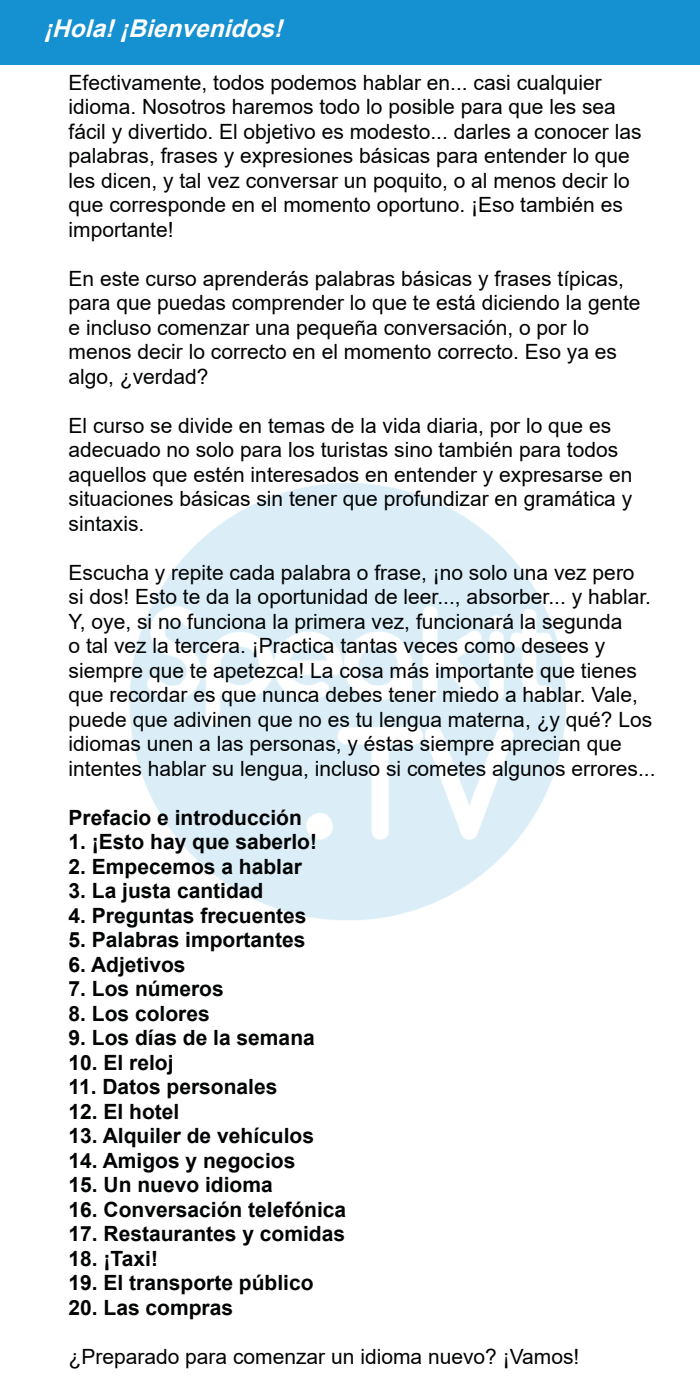
<style>
.page{position:relative;width:700px;height:1400px;background:#fff}
.page>*{position:absolute;margin:0;border:0;box-sizing:border-box;transform-origin:0 0}
.T1_parag{font:italic 700 24.5px "Arial";color:#fff}
.T1-red_parag_TOC{font:21px/24.5px "Arial";color:#020304}
.T1-red_parag_TOC-2{font:700 21px "Arial";color:#020304}
</style>
<div class="page">
<img style="left:130px;top:483px;width:436px;height:437px">
<div style="left:0;top:0;width:700px;height:65px;background:#1590d0"></div>
<p class="T1_parag" style="left:52px;top:11px;width:64px">Hola</p>
<p class="T1_parag" style="left:105px;top:11px;width:34px">!¡</p>
<p class="T1_parag" style="left:128px;top:11px;width:157px">Bienvenidos</p>
<p class="T1_parag" style="left:274px;top:11px;width:19px">!</p>
<p class="T1_parag" style="left:44px;top:11px;width:19px">¡</p>
<p class="T1-red_parag_TOC" style="left:69px;top:70px;width:575px">Efectivamente, todos podemos hablar en... casi cualquier idioma. Nosotros haremos todo lo posible para que les sea fácil y divertido. El objetivo es modesto... darles a conocer las palabras, frases y expresiones básicas para entender lo que les dicen y, tal vez conversar un poquito o, al menos decir lo que corresponde en el momento oportuno ¡. Eso también es importante!</p>
<p class="T1-red_parag_TOC" style="left:69px;top:266px;width:573px">En este curso aprenderás palabras básicas y frases típicas, para que puedas comprender lo que te está diciendo la gente e incluso comenzar una pequeña conversación o, por lo menos decir lo correcto en el momento correcto. Eso ya es algo ¿, verdad?</p>
<p class="T1-red_parag_TOC" style="left:69px;top:413px;width:565px">El curso se divide en temas de la vida diaria, por lo que es adecuado no solo para los turistas sino también para todos aquellos que estén interesados en entender y expresarse en situaciones básicas sin tener que profundizar en gramática y sintaxis.</p>
<p class="T1-red_parag_TOC" style="left:69px;top:560px;width:589px">Escucha y repite cada palabra o frase ¡, no solo una vez pero<br>si dos! Esto te da la oportunidad de leer..., absorber... y hablar. ,Y oye, si no funciona la primera vez, funcionará la segunda<br>o tal vez la tercera ¡. Practica tantas veces como desees y siempre que te apetezca! La cosa más importante que tienes que recordar es que nunca debes tener miedo a hablar. Vale, puede que adivinen que no es tu lengua materna ¿, y qué? Los idiomas unen a las personas y, éstas siempre aprecian que intentes hablar su lengua, incluso si cometes algunos errores...</p>
<p class="T1-red_parag_TOC-2" style="left:69px;top:803px;width:235px">Prefacio e introducción</p>
<p class="T1-red_parag_TOC-2" style="left:69px;top:827px;width:250px">1. ¡Esto hay que saberlo!</p>
<p class="T1-red_parag_TOC-2" style="left:69px;top:852px;width:235px">2. Empecemos a hablar</p>
<p class="T1-red_parag_TOC-2" style="left:69px;top:876px;width:196px">3. La justa cantidad</p>
<p class="T1-red_parag_TOC-2" style="left:69px;top:901px;width:240px">4. Preguntas frecuentes</p>
<p class="T1-red_parag_TOC-2" style="left:69px;top:925px;width:238px">5. Palabras importantes</p>
<p class="T1-red_parag_TOC-2" style="left:69px;top:950px;width:119px">6. Adjetivos</p>
<p class="T1-red_parag_TOC-2" style="left:69px;top:974px;width:157px">7. Los números</p>
<p class="T1-red_parag_TOC-2" style="left:69px;top:999px;width:143px">8. Los colores</p>
<p class="T1-red_parag_TOC-2" style="left:69px;top:1023px;width:248px">9. Los días de la semana</p>
<p class="T1-red_parag_TOC-2" style="left:69px;top:1048px;width:107px">10. El reloj</p>
<p class="T1-red_parag_TOC-2" style="left:69px;top:1072px;width:210px">11. Datos personales</p>
<p class="T1-red_parag_TOC-2" style="left:69px;top:1097px;width:112px">12. El hotel</p>
<p class="T1-red_parag_TOC-2" style="left:69px;top:1121px;width:247px">13. Alquiler de vehículos</p>
<p class="T1-red_parag_TOC-2" style="left:69px;top:1146px;width:228px">14. Amigos y negocios</p>
<p class="T1-red_parag_TOC-2" style="left:69px;top:1170px;width:206px">15. Un nuevo idioma</p>
<p class="T1-red_parag_TOC-2" style="left:69px;top:1195px;width:279px">16. Conversación telefónica</p>
<p class="T1-red_parag_TOC-2" style="left:69px;top:1219px;width:278px">17. Restaurantes y comidas</p>
<p class="T1-red_parag_TOC-2" style="left:69px;top:1244px;width:91px">18. ¡Taxi!</p>
<p class="T1-red_parag_TOC-2" style="left:69px;top:1268px;width:247px">19. El transporte público</p>
<p class="T1-red_parag_TOC-2" style="left:69px;top:1293px;width:166px">20. Las compras</p>
<p class="T1-red_parag_TOC" style="left:69px;top:1344px;width:512px">¿Preparado para comenzar un idioma nuevo? ¡Vamos!</p>
</div>
